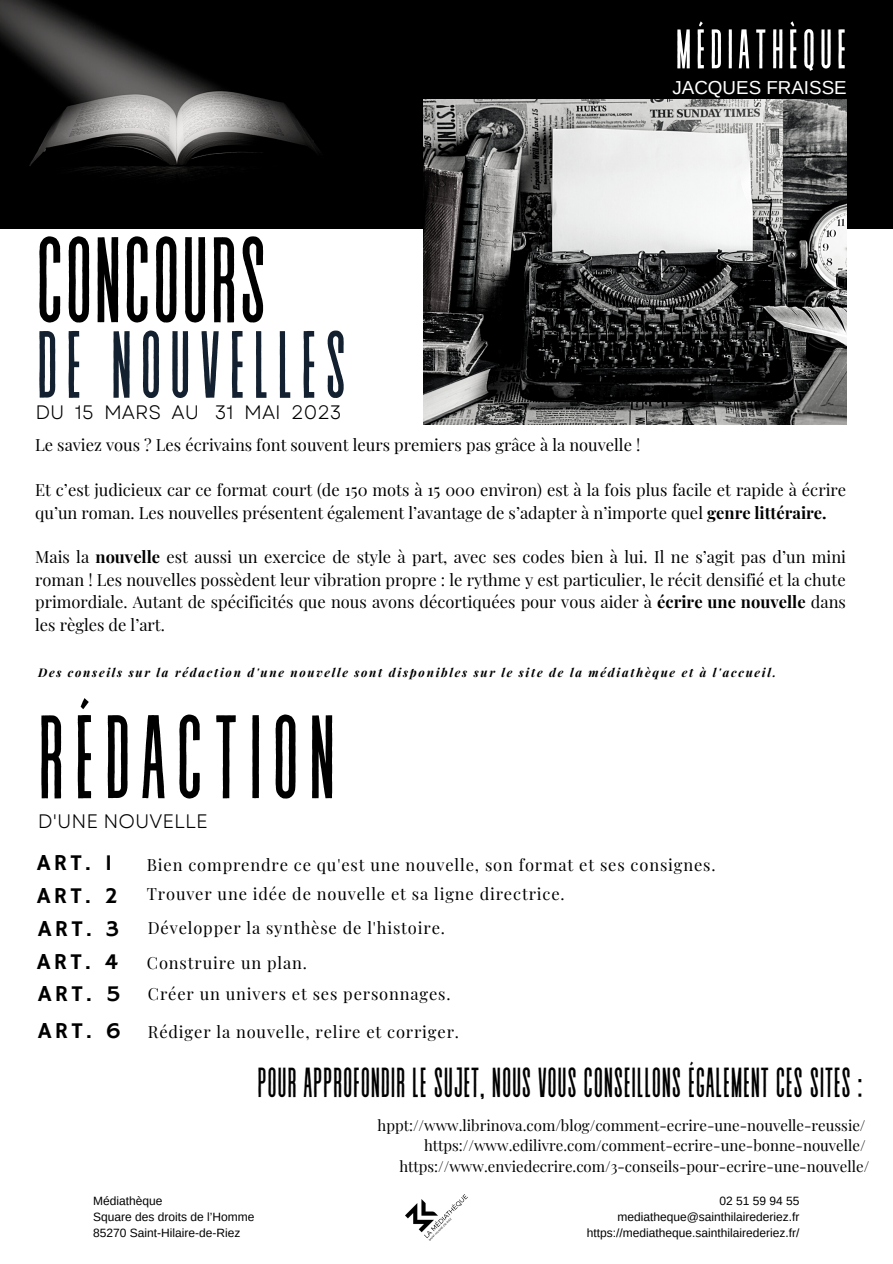
<style>
.page{position:relative;width:893px;height:1264px;background:#fff}
.page>*{position:absolute;margin:0;border:0;box-sizing:border-box;transform-origin:0 0}
.t1{font:121.5px "Revive 80 Tall";color:#000}
.t2{font:118.35px "Revive 80 Tall";letter-spacing:.07em;color:#000}
.t3{font:95.1px "Revive 80 Tall";letter-spacing:.07em;color:#13202f}
.t4{font:55.5px "Revive 80 Tall";letter-spacing:.07em;color:#fff}
.t5{font:42px "Revive 80 Tall";color:#000}
.t6{font:22.8px "Hammersmith One";letter-spacing:.145em;color:#000}
.t7{font:19.5px "Garet";color:#000}
.t8{font:19.35px "Garet";color:#000}
.t9{font:18.75px "Arimo";color:#fff}
.t10{font:16.5px/22.5px "Playfair Display";color:#000}
.t11{font:16.5px/31px "Playfair Display";letter-spacing:.05em;color:#000}
.t12{font:15px/20.2px "Playfair Display";color:#000;text-align:right}
.t13{font:12px/16px "Arimo";color:#000;text-align:right}
.t14{font:italic 700 12px "Playfair Display";letter-spacing:.145em;color:#000}
.s1{font-weight:700}
.s2{font-family:"Hammersmith One";font-size:22.8px}
</style>
<div class="page">
<div style="left:0;top:0;width:892px;height:229px;background:#000"></div>
<img style="left:406px;top:1194px;width:61px;height:46px">
<img style="left:0;top:0;width:319px;height:176px">
<img style="left:423px;top:100px;width:423px;height:325px">
<h1 class="t1" style="left:35px;top:218px;width:234px">CONCOURS</h1>
<h3 class="t3" style="left:36px;top:316px;width:312px">DE NOUVELLES</h3>
<p class="t8" style="left:35px;top:398px;width:308px">DU 15 MARS AU 31 MAI 2023</p>
<h3 class="t4" style="left:675px;top:21px;width:173px">MÉDIATHÈQUE</h3>
<p class="t9" style="left:672px;top:77px;width:176px">JACQUES FRAISSE</p>
<p class="t10" style="left:35px;top:433px;width:606px">Le saviez vous ? Les écrivains font souvent leurs premiers pas grâce à la nouvelle !</p>
<p class="t10" style="left:35px;top:478px;width:812px">Et c’est judicieux car ce format court (de 150 mots à 15 000 environ) est à la fois plus facile et rapide à écrire qu’un roman. Les nouvelles présentent également l’avantage de s’adapter à n’importe quel <span class="s1">genre littéraire.</span></p>
<p class="t10" style="left:35px;top:545px;width:812px;text-align:justify">Mais la <span class="s1">nouvelle</span> est aussi un exercice de style à part, avec ses codes bien à lui. Il ne s’agit pas d’un mini roman ! Les nouvelles possèdent leur vibration propre : le rythme y est particulier, le récit densifié et la chute primordiale. Autant de spécificités que nous avons décortiquées pour vous aider à <span class="s1">écrire une nouvelle</span> dans les règles de l’art.</p>
<p class="t14" style="left:38px;top:664px;width:739px">Des conseils sur la rédaction d'une nouvelle sont disponibles sur le site de la médiathèque et à l'accueil.</p>
<h2 class="t2" style="left:37px;top:696px;width:301px">RÉDACTION</h2>
<p class="t7" style="left:38px;top:807px;width:171px">D'UNE NOUVELLE</p>
<h3 class="t6" style="left:37px;top:849px;width:77px">ART. 1</h3>
<p class="t11" style="left:147px;top:848px;width:570px">Bien comprendre ce qu'est une nouvelle, son format et ses consignes.</p>
<h3 class="t6" style="left:37px;top:882px;width:82px">ART. 2</h3>
<p class="t11" style="left:147px;top:877px;width:419px">Trouver une idée de nouvelle et sa ligne directrice.</p>
<h3 class="t6" style="left:38px;top:915px;width:82px">ART. 3</h3>
<p class="t11" style="left:148px;top:911px;width:298px">Développer la synthèse de l'histoire.</p>
<h3 class="t6" style="left:37px;top:948px;width:82px">ART. 4</h3>
<p class="t11" style="left:38px;top:946px;width:414px;text-indent:109px">Construire un plan.<br><span class="s2">ART. 5</span> Créer un univers et ses personnages.</p>
<p class="t11" style="left:38px;top:1015px;width:422px"><span class="s2">ART. 6</span> Rédiger la nouvelle, relire et corriger.</p>
<h3 class="t5" style="left:257px;top:1061px;width:607px">POUR APPROFONDIR LE SUJET, NOUS VOUS CONSEILLONS ÉGALEMENT CES SITES :</h3>
<p class="t12" style="left:377px;top:1114px;width:493px">hppt://www.librinova.com/blog/comment-ecrire-une-nouvelle-reussie/ https://www.edilivre.com/comment-ecrire-une-bonne-nouvelle/ https://www.enviedecrire.com/3-conseils-pour-ecrire-une-nouvelle/</p>
<p class="t13" style="left:93px;top:1192px;width:163px;text-align:left">Médiathèque<br>Square des droits de l’Homme<br>85270 Saint-Hilaire-de-Riez</p>
<p class="t13" style="left:586px;top:1192px;width:214px">02 51 59 94 55 mediatheque@sainthilairederiez.fr https://mediatheque.sainthilairederiez.fr/</p>
</div>
